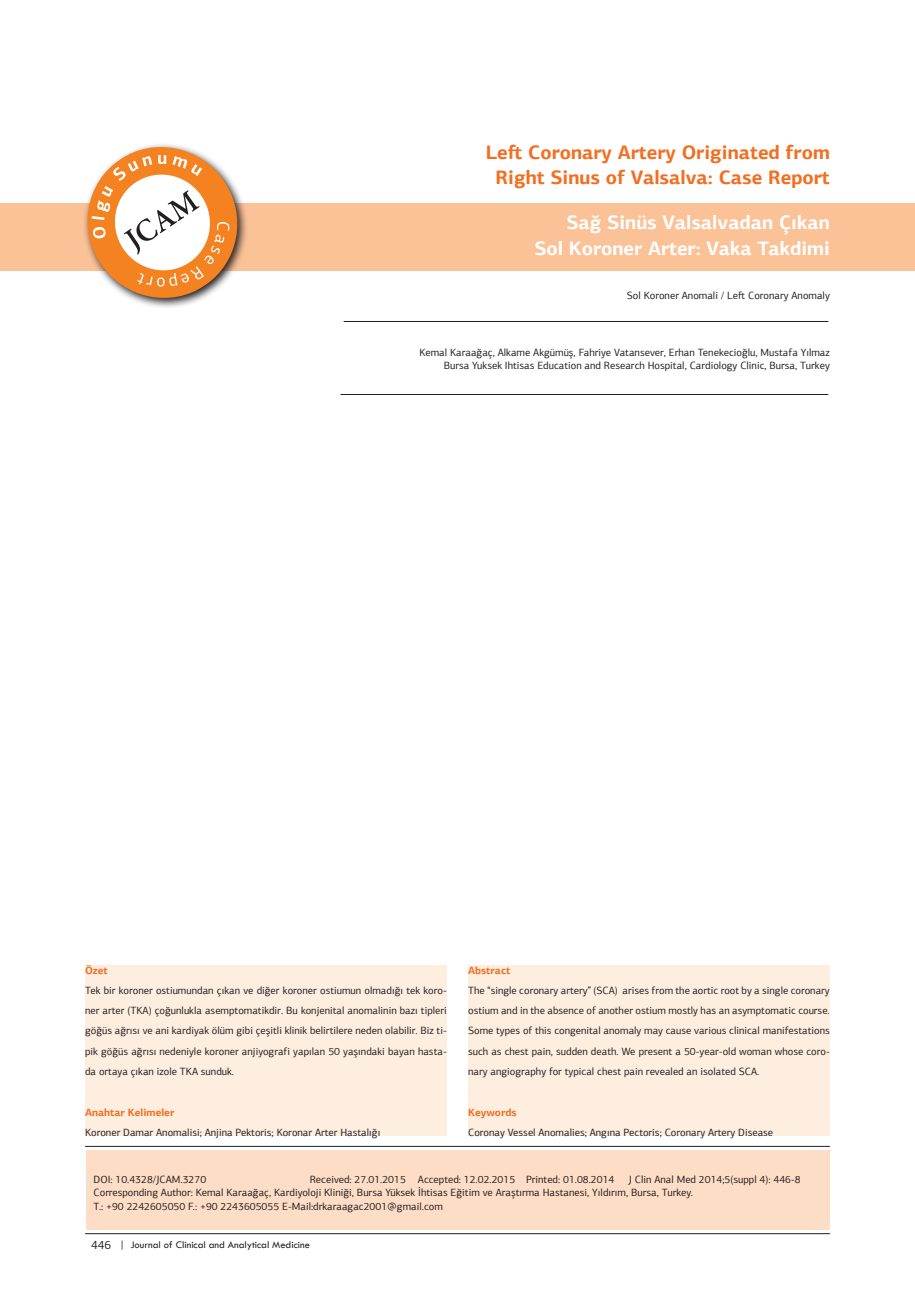
<style>
.page{position:relative;width:915px;height:1306px;background:#fff}
.page>*{position:absolute;margin:0;border:0;box-sizing:border-box;transform-origin:0 0}
.t1{font:700 19.5px/25.5px "PF Agora Sans Pro";color:#f36e21;text-align:center}
.t2{font:700 19.5px/25.5px "PF Agora Sans Pro";color:#fff;text-align:right}
.t3{font:10.5px/20.2px "PF Agora Sans Pro";color:#231f20;text-align:justify}
.t4{font:10.5px "Tw Cen";color:#231f20}
.t5{font:700 10.5px "PF Agora Sans Pro";color:#f36e21}
.s1{font-family:"PF Agora Sans Pro";font-size:12px}
</style>
<div class="page">
<div style="left:87px;top:1150px;width:742px;height:79px;background:#fdddc6"></div>
<div style="left:0;top:203px;width:914px;height:67px;background:#fbc197"></div>
<hr style="left:85px;top:1146px;width:744px;height:1px;background:#231f20">
<hr style="left:343px;top:321px;width:485px;height:1px;background:#231f20">
<hr style="left:340px;top:394px;width:488px;height:1px;background:#231f20">
<svg style="left:77px;top:144px;width:170px;height:164px"></svg>
<div style="left:85px;top:965px;width:361px;height:170px;background:#feeee0"></div>
<div style="left:468px;top:965px;width:361px;height:170px;background:#feeee0"></div>
<hr style="left:85px;top:1233px;width:744px;height:1px;background:#231f20">
<h1 class="t1" style="left:485px;top:139px;width:345px">Left Coronary Artery Originated from<br>Right Sinus of Valsalva: Case Report</h1>
<h1 class="t2" style="left:534px;top:210px;width:297px">Sağ Sinüs Valsalvadan Çıkan<br>Sol Koroner Arter: Vaka Takdimi</h1>
<p class="t3" style="left:626px;top:285px;width:204px">Sol Koroner Anomali / Left Coronary Anomaly</p>
<p class="t3" style="left:419px;top:345px;width:412px;line-height:13.5px;text-align:right">Kemal Karaağaç, Alkame Akgümüş, Fahriye Vatansever, Erhan Tenekecioğlu, Mustafa Yılmaz<br>Bursa Yuksek Ihtisas Education and Research Hospital, Cardiology Clinic, Bursa, Turkey</p>
<p class="t5" style="left:85px;top:963px;width:24px">Özet</p>
<p class="t3" style="left:85px;top:980px;width:363px">Tek bir koroner ostiumundan çıkan ve diğer koroner ostiumun olmadığı tek koro&shy;ner arter (TKA) çoğunlukla asemptomatikdir. Bu konjenital anomalinin bazı tipleri göğüs ağrısı ve ani kardiyak ölüm gibi çeşitli klinik belirtilere neden olabilir. Biz ti&shy;pik göğüs ağrısı nedeniyle koroner anjiyografi yapılan 50 yaşındaki bayan hasta&shy;da ortaya çıkan izole TKA sunduk.</p>
<p class="t5" style="left:85px;top:1105px;width:91px">Anahtar Kelimeler</p>
<p class="t3" style="left:85px;top:1122px;width:296px">Koroner Damar Anomalisi; Anjina Pektoris; Koronar Arter Hastalığı</p>
<p class="t5" style="left:468px;top:963px;width:44px">Abstract</p>
<p class="t3" style="left:468px;top:980px;width:363px">The “single coronary artery” (SCA) arises from the aortic root by a single coronary ostium and in the absence of another ostium mostly has an asymptomatic course.<br>Some types of this congenital anomaly may cause various clinical manifestations such as chest pain, sudden death. We present a 50-year-old woman whose coro&shy;nary angiography for typical chest pain revealed an isolated SCA.</p>
<p class="t5" style="left:468px;top:1105px;width:50px">Keywords</p>
<p class="t3" style="left:468px;top:1122px;width:306px">Coronay Vessel Anomalies; Angına Pectoris; Coronary Artery Disease</p>
<p class="t3" style="left:94px;top:1172px;width:708px;line-height:13.5px;text-align:left;text-indent:535px">J Clin Anal Med 2014;5(suppl 4): 446-8<br>Corresponding Author: Kemal Karaağaç, Kardiyoloji Kliniği, Bursa Yüksek İhtisas Eğitim ve Araştırma Hastanesi, Yıldırım, Bursa, Turkey.<br>T.: +90 2242605050 F.: +90 2243605055 E-Mail:drkaraagac2001@gmail.com</p>
<p class="t3" style="left:94px;top:1168px;width:114px">DOI: 10.4328/JCAM.3270</p>
<p class="t3" style="left:310px;top:1168px;width:306px">Received: 27.01.2015 Accepted: 12.02.2015 Printed: 01.08.2014</p>
<p class="t4" style="left:91px;top:1237px;width:220px"><span class="s1">446</span> | Journal of Clinical and Analytical Medicine</p>
<p class="t4" style="left:89px;top:1243px;width:198px"><span class="s1">1</span> | Journal of Clinical and Analytical Medicine</p>
</div>
